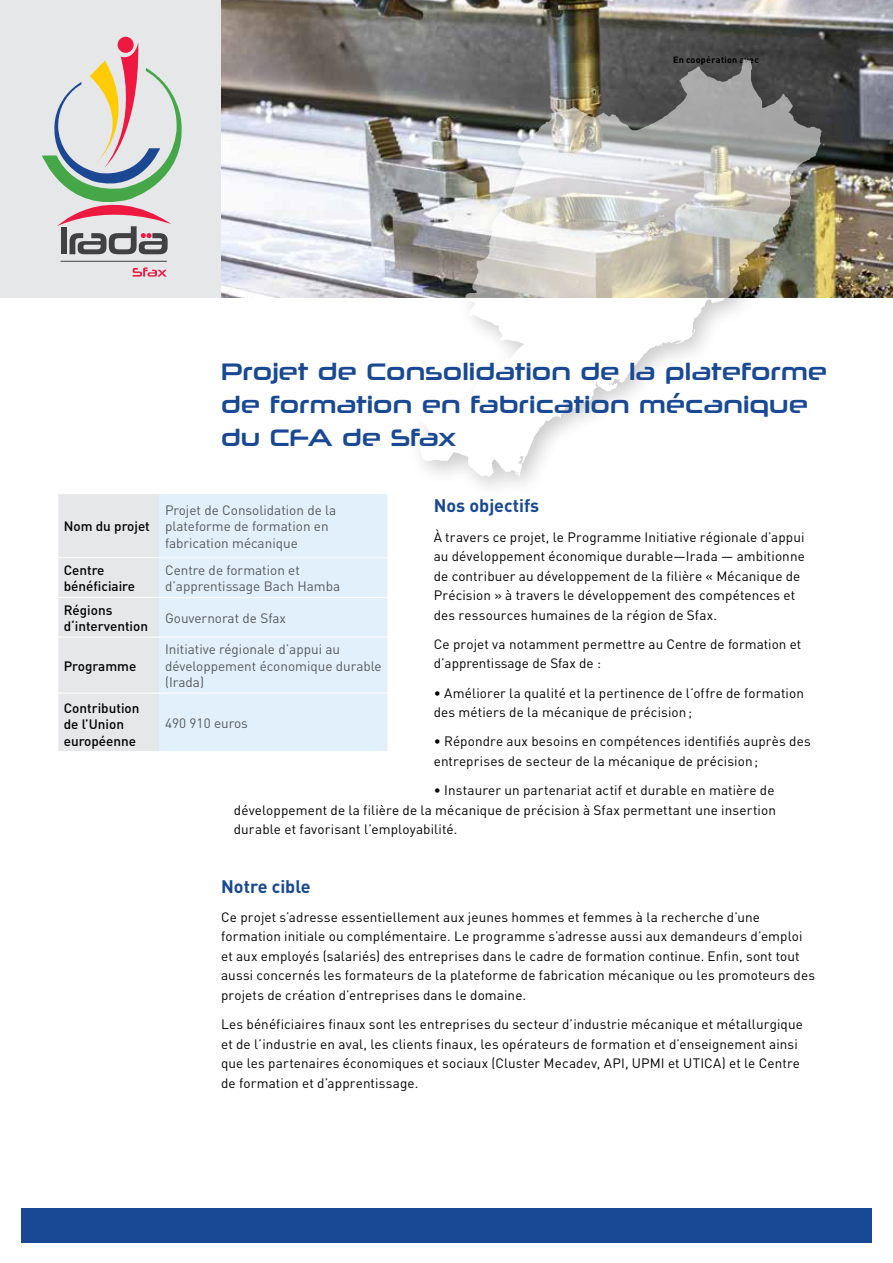
<style>
.page{position:relative;width:893px;height:1263px;background:#fff}
.page>*{position:absolute;margin:0;border:0;box-sizing:border-box;transform-origin:0 0}
.t1{font:24px/33px "Neuropolitical Rg";color:#194994}
.t2{font:700 18px "DIN";color:#194994}
.t3{font:13.5px/19.5px "DIN";letter-spacing:.01em;color:#000}
.t4{font:13.5px/16.5px "DIN";color:#58595b}
.t5{font:500 13.5px/16.5px "DIN";color:#000}
.t6{font:700 9px "DIN";letter-spacing:.03em;color:#000}
</style>
<div class="page">
<div style="left:0;top:0;width:221px;height:298px;background:#e6e7e8"></div>
<img style="left:221px;top:0;width:672px;height:298px">
<div style="left:21px;top:1208px;width:851px;height:34px;background:#194994"></div>
<svg style="left:133px;top:267px;width:34px;height:10px"></svg>
<hr style="left:61px;top:261px;width:106px;height:1px;background:#414042">
<div style="left:118px;top:37px;width:16px;height:16px;background:#ed1941;border-radius:50%"></div>
<svg style="left:42px;top:42px;width:140px;height:212px"></svg>
<div style="left:58px;top:494px;width:101px;height:257px;background:#e6e7e8"></div>
<div style="left:159px;top:494px;width:229px;height:257px;background:#e1f0fb"></div>
<hr style="left:159px;top:557px;width:229px;height:1px;background:#fff">
<hr style="left:159px;top:597px;width:229px;height:1px;background:#fff">
<hr style="left:58px;top:557px;width:101px;height:1px;background:#fff">
<hr style="left:58px;top:597px;width:101px;height:1px;background:#fff">
<hr style="left:58px;top:637px;width:101px;height:1px;background:#fff">
<hr style="left:58px;top:693px;width:101px;height:1px;background:#fff">
<hr style="left:159px;top:637px;width:229px;height:1px;background:#fff">
<hr style="left:159px;top:693px;width:229px;height:1px;background:#fff">
<div style="left:403px;top:49px;width:443px;height:452px;background:#000;opacity:.4"></div>
<svg style="left:412px;top:60px;width:412px;height:417px"></svg>
<p class="t6" style="left:673px;top:54px;width:87px">En coopération avec</p>
<h1 class="t1" style="left:221px;top:354px;width:608px">Projet de Consolidation de la plateforme de formation en fabrication mécanique du CFA de Sfax</h1>
<h2 class="t2" style="left:434px;top:494px;width:107px">Nos objectifs</h2>
<p class="t3" style="left:434px;top:527px;width:373px">À travers ce projet, le Programme Initiative régionale d’appui au développement économique durable—Irada — ambitionne de contribuer au développement de la filière « Mécanique de Précision » à travers le développement des compétences et des ressources humaines de la région de Sfax.</p>
<p class="t3" style="left:434px;top:634px;width:369px">Ce projet va notamment permettre au Centre de formation et d’apprentissage de Sfax de :</p>
<p class="t3" style="left:434px;top:683px;width:372px">• Améliorer la qualité et la pertinence de l’offre de formation des métiers de la mécanique de précision;</p>
<p class="t3" style="left:434px;top:731px;width:379px">• Répondre aux besoins en compétences identifiés auprès des entreprises de secteur de la mécanique de précision;</p>
<p class="t3" style="left:234px;top:780px;width:544px;text-align:justify;text-indent:200px">• Instaurer un partenariat actif et durable en matière de développement de la filière de la mécanique de précision à Sfax permettant une insertion durable et favorisant l’employabilité.</p>
<p class="t4" style="left:165px;top:501px;width:173px">Projet de Consolidation de la plateforme de formation en fabrication mécanique</p>
<p class="t5" style="left:64px;top:518px;width:88px">Nom du projet</p>
<p class="t5" style="left:64px;top:561px;width:73px">Centre bénéficiaire</p>
<p class="t4" style="left:165px;top:561px;width:177px">Centre de formation et d’apprentissage Bach Hamba</p>
<p class="t5" style="left:64px;top:601px;width:86px">Régions d‘intervention</p>
<p class="t4" style="left:165px;top:609px;width:122px">Gouvernorat de Sfax</p>
<p class="t5" style="left:64px;top:657px;width:74px">Programme</p>
<p class="t4" style="left:165px;top:641px;width:218px">Initiative régionale d’appui au développement économique durable (Irada)</p>
<p class="t5" style="left:64px;top:699px;width:77px">Contribution de l’Union européenne</p>
<p class="t4" style="left:165px;top:714px;width:84px">490 910 euros</p>
<h2 class="t2" style="left:221px;top:874px;width:91px">Notre cible</h2>
<p class="t3" style="left:221px;top:907px;width:595px">Ce projet s’adresse essentiellement aux jeunes hommes et femmes à la recherche d’une formation initiale ou complémentaire. Le programme s’adresse aussi aux demandeurs d’emploi et aux employés (salariés) des entreprises dans le cadre de formation continue. Enfin, sont tout aussi concernés les formateurs de la plateforme de fabrication mécanique ou les promoteurs des projets de création d’entreprises dans le domaine.</p>
<p class="t3" style="left:221px;top:1014px;width:583px">Les bénéficiaires finaux sont les entreprises du secteur d’industrie mécanique et métallurgique et de l’industrie en aval, les clients finaux, les opérateurs de formation et d’enseignement ainsi que les partenaires économiques et sociaux (Cluster Mecadev, API, UPMI et UTICA) et le Centre de formation et d’apprentissage.</p>
</div>
